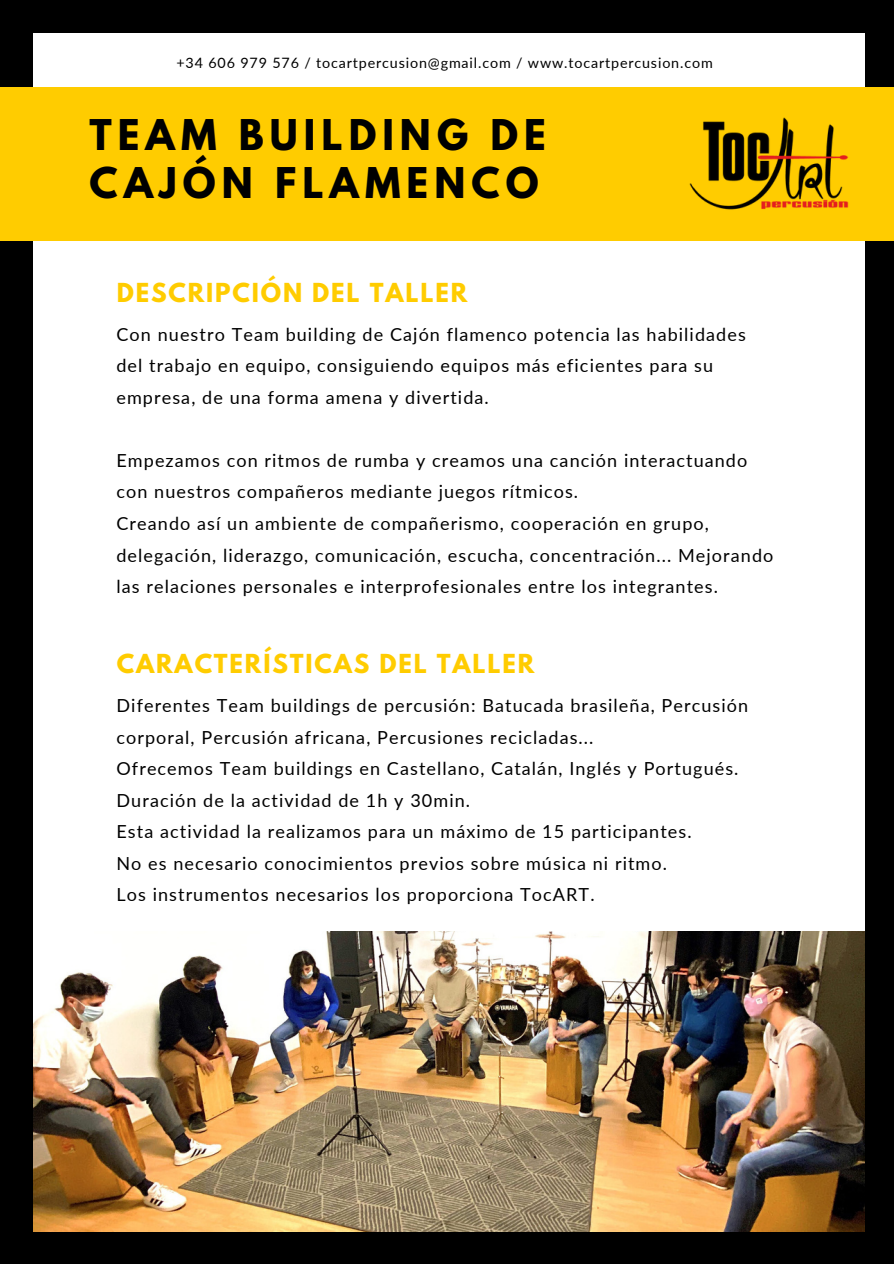
<style>
.page{position:relative;width:894px;height:1264px;background:#fff}
.page>*{position:absolute;margin:0;border:0;box-sizing:border-box;transform-origin:0 0}
.t1{font:700 37.5px/47.2px "League Spartan";letter-spacing:.16em;color:#000}
.t2{font:700 23.25px "League Spartan";letter-spacing:.08em;color:#fc0}
.t3{font:18px/31.5px "Lato";letter-spacing:.06em;color:#000}
.t4{font:14.25px "Lato";letter-spacing:.06em;color:#000}
</style>
<div class="page">
<div style="left:0;top:0;width:893px;height:1263px;background:#000"></div>
<div style="left:34px;top:33px;width:830px;height:1198px;background:#fff"></div>
<div style="left:0;top:87px;width:893px;height:154px;background:#fc0"></div>
<img style="left:34px;top:931px;width:830px;height:300px">
<img style="left:689px;top:75px;width:176px;height:177px">
<p class="t4" style="left:176px;top:54px;width:537px">+34 606 979 576 / tocartpercusion@gmail.com / www.tocartpercusion.com</p>
<h1 class="t1" style="left:89px;top:116px;width:458px">TEAM BUILDING DE<br>CAJÓN FLAMENCO</h1>
<p class="t2" style="left:117px;top:280px;width:352px">DESCRIPCIÓN DEL TALLER</p>
<p class="t3" style="left:116px;top:318px;width:630px">Con nuestro Team building de Cajón flamenco potencia las habilidades del trabajo en equipo, consiguiendo equipos más eficientes para su empresa, de una forma amena y divertida.</p>
<p class="t3" style="left:116px;top:444px;width:658px">Empezamos con ritmos de rumba y creamos una canción interactuando con nuestros compañeros mediante juegos rítmicos.<br>Creando así un ambiente de compañerismo, cooperación en grupo, delegación, liderazgo, comunicación, escucha, concentración... Mejorando las relaciones personales e interprofesionales entre los integrantes.</p>
<p class="t2" style="left:117px;top:651px;width:419px">CARACTERÍSTICAS DEL TALLER</p>
<p class="t3" style="left:116px;top:689px;width:633px">Diferentes Team buildings de percusión: Batucada brasileña, Percusión corporal, Percusión africana, Percusiones recicladas...<br>Ofrecemos Team buildings en Castellano, Catalán, Inglés y Portugués.<br>Duración de la actividad de 1h y 30min.<br>Esta actividad la realizamos para un máximo de 15 participantes.<br>No es necesario conocimientos previos sobre música ni ritmo.<br>Los instrumentos necesarios los proporciona TocART.</p>
</div>
